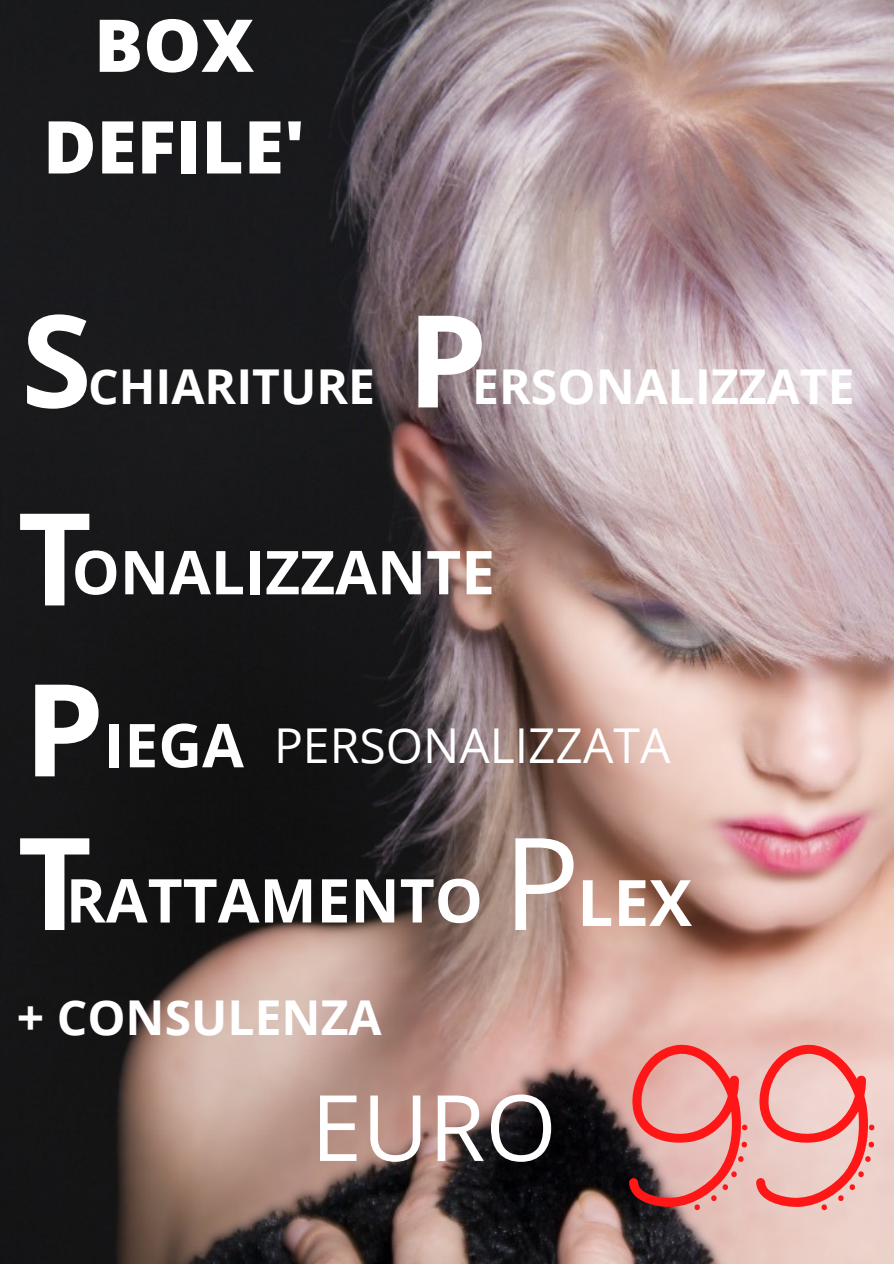
<style>
.page{position:relative;width:894px;height:1264px;background:#fff}
.page>*{position:absolute;margin:0;border:0;box-sizing:border-box;transform-origin:0 0}
.t1{font:700 128.4px "Open Sans";color:#fff}
.t2{font:91.5px "Open Sans";color:#fff}
.t3{font:800 72.9px/101.6px "Open Sans";color:#fff;text-align:center}
.t4{font:700 64.05px "Open Sans";color:#fff}
.t5{font:700 60.45px "Open Sans";color:#fff}
.t6{font:700 48px "Open Sans";color:#fff}
.t7{font:48px "Open Sans";color:#fff}
.s1{font-size:128.4px}
.s2{font-weight:400;font-size:128.4px}
</style>
<div class="page">
<img style="left:0;top:0;width:893px;height:1263px">
<svg style="left:629px;top:1044px;width:118px;height:166px;background:#dc8a86"></svg>
<svg style="left:756px;top:1044px;width:118px;height:166px;background:#efa39f"></svg>
<h3 class="t3" style="left:43px;top:-7px;width:263px">BOX<br>DEFILE'</h3>
<h1 class="t1" style="left:21px;top:270px;width:72px">S</h1>
<p class="t6" style="left:88px;top:353px;width:288px">CHIARITURE</p>
<h1 class="t1" style="left:407px;top:270px;width:82px">P</h1>
<p class="t6" style="left:472px;top:353px;width:383px">ERSONALIZZATE</p>
<p class="t5" style="left:18px;top:529px;width:479px"><span class="s1">T</span>ONALIZZANTE</p>
<h1 class="t1" style="left:24px;top:639px;width:82px">P</h1>
<p class="t5" style="left:104px;top:702px;width:141px">IEGA</p>
<p class="t7" style="left:274px;top:711px;width:398px">PERSONALIZZATA</p>
<p class="t5" style="left:18px;top:858px;width:466px"><span class="s1">T</span>RATTAMENTO</p>
<p class="t6" style="left:17px;top:983px;width:366px">+ CONSULENZA</p>
<h3 class="t4" style="left:502px;top:857px;width:190px"><span class="s2">P</span>LEX</h3>
<h2 class="t2" style="left:311px;top:1063px;width:247px">EURO</h2>
</div>
